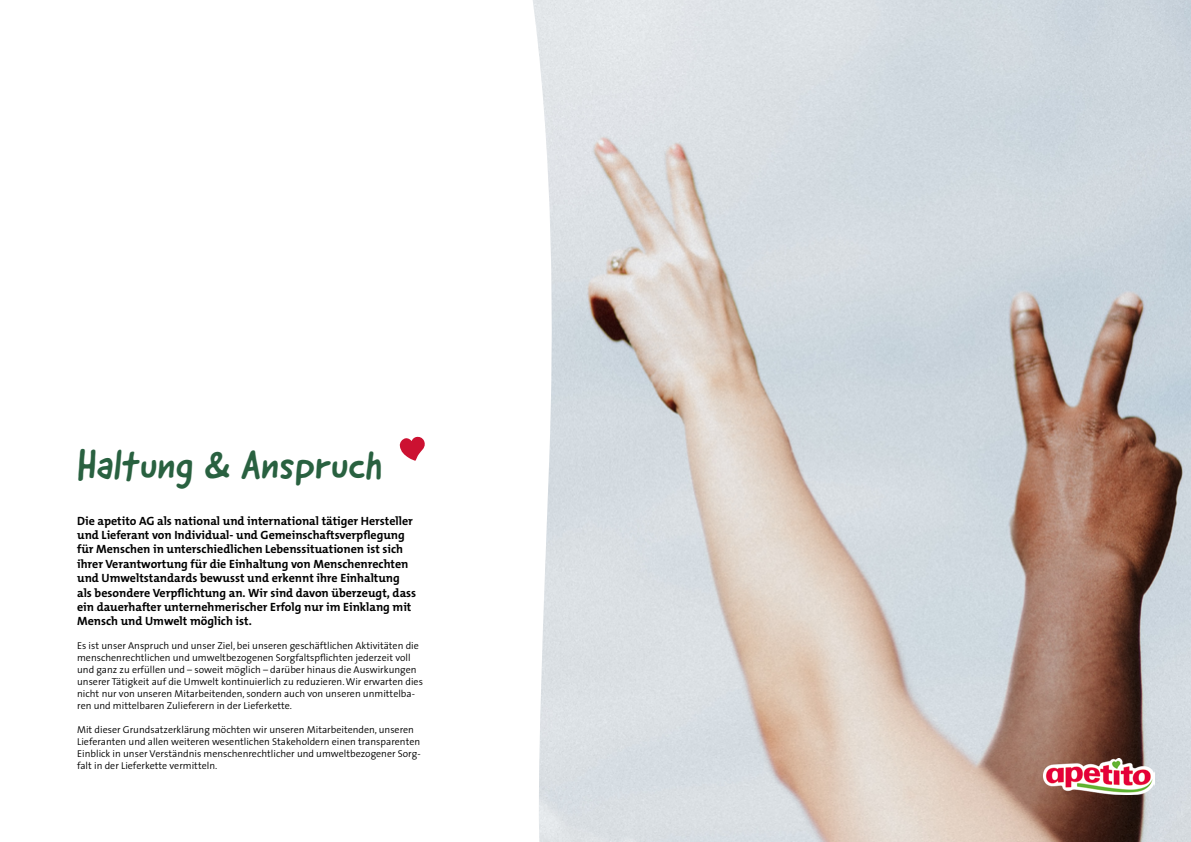
<style>
.page{position:relative;width:1191px;height:842px;background:#fff}
.page>*{position:absolute;margin:0;border:0;box-sizing:border-box;transform-origin:0 0}
.t1{font:40px "Good Dog New";color:#296140}
.t2{font:700 12px/14.4px "The Mix Os F";color:#000}
.t3{font:300 10px/12px "The Sans";color:#000}
</style>
<div class="page">
<img style="left:555px;top:0;width:636px;height:842px">
<svg style="left:533px;top:0;width:22px;height:842px"></svg>
<svg style="left:399px;top:436px;width:26px;height:25px"></svg>
<img style="left:1043px;top:758px;width:112px;height:36px">
<h1 class="t1" style="left:77px;top:439px;width:307px">Haltung &amp; Anspruch</h1>
<p class="t2" style="left:77px;top:513px;width:341px">Die apetito AG als national und international tätiger Hersteller und Lieferant von Individual- und Gemeinschaftsverpflegung für Menschen in unterschiedlichen Lebenssituationen ist sich ihrer Verantwortung für die Einhaltung von Menschenrechten und Umweltstandards bewusst und erkennt ihre Einhaltung als besondere Verpflichtung an. Wir sind davon überzeugt, dass ein dauerhafter unternehmerischer Erfolg nur im Einklang mit Mensch und Umwelt möglich ist.</p>
<p class="t3" style="left:77px;top:640px;width:347px">Es ist unser Anspruch und unser Ziel, bei unseren geschäftlichen Aktivitäten die menschenrechtlichen und umweltbezogenen Sorgfaltspflichten jederzeit voll und ganz zu erfüllen und – soweit möglich – darüber hinaus die Auswirkungen unserer Tätigkeit auf die Umwelt kontinuierlich zu reduzieren. Wir erwarten dies nicht nur von unseren Mitarbeitenden, sondern auch von unseren unmittelba&shy;ren und mittelbaren Zulieferern in der Lieferkette.</p>
<p class="t3" style="left:77px;top:724px;width:345px">Mit dieser Grundsatzerklärung möchten wir unseren Mitarbeitenden, unseren Lieferanten und allen weiteren wesentlichen Stakeholdern einen transparenten Einblick in unser Verständnis menschenrechtlicher und umweltbezogener Sorg&shy;falt in der Lieferkette vermitteln.</p>
</div>
